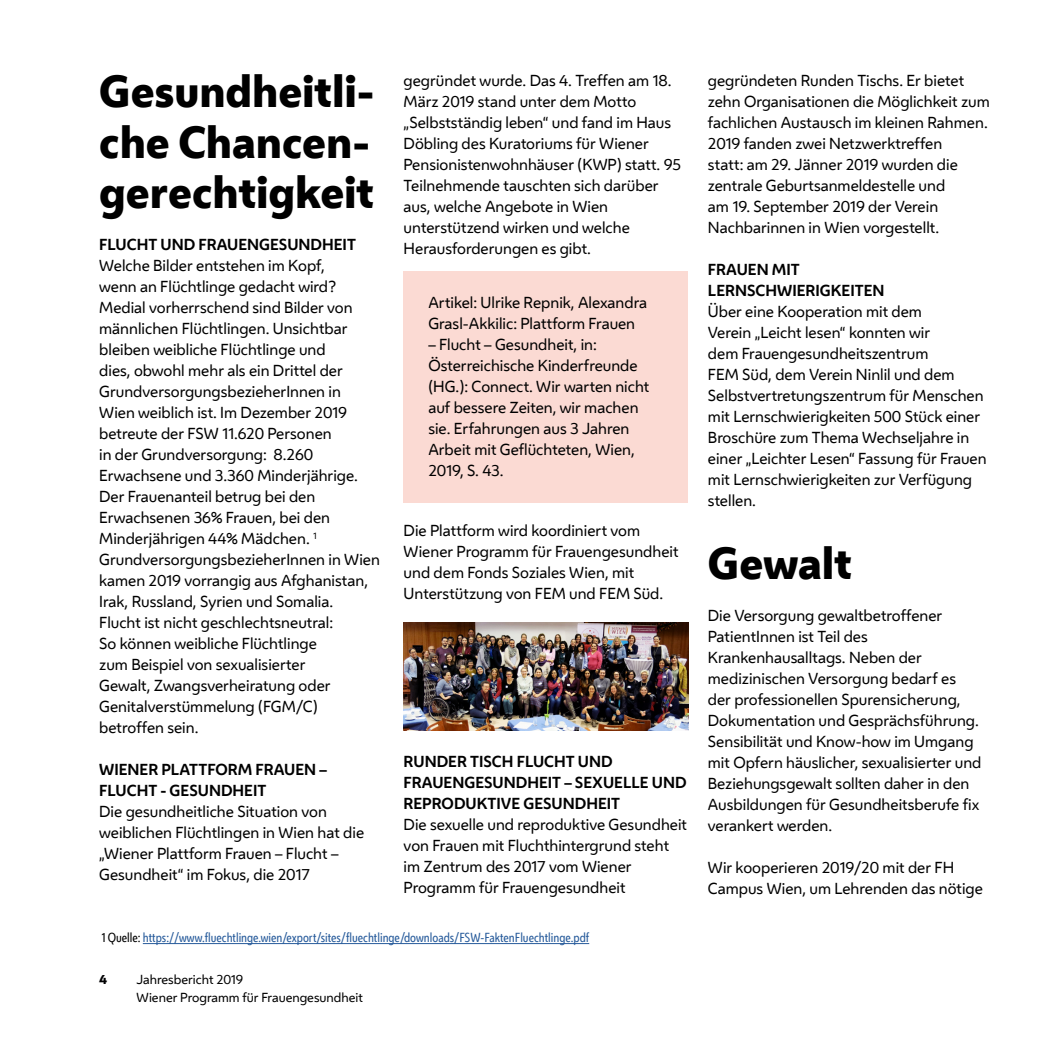
<style>
.page{position:relative;width:1042px;height:1042px;background:#fff}
.page>*{position:absolute;margin:0;border:0;box-sizing:border-box;transform-origin:0 0}
.t1{font:800 42px/50.4px "Wiener Melange";letter-spacing:-.005em;color:#000;text-align:justify}
.t2{font:14.88px/21px "Wiener Melange";color:#000}
.t3{font:700 14.88px/21px "Wiener Melange";color:#000}
.t4{font:12.25px "Wiener Melange Cd";color:#275b9b}
.t5{font:12.25px/17.8px "Wiener Melange";color:#000}
.t6{font:800 12.25px "Wiener Melange";color:#020203}
.s1{color:#000}
</style>
<div class="page">
<div style="left:403px;top:272px;width:285px;height:231px;background:#fbdad3"></div>
<hr style="left:143px;top:943px;width:446px;height:1px;background:#275b9b">
<img style="left:404px;top:623px;width:284px;height:107px">
<h1 class="t1" style="left:99px;top:66px;width:276px">Gesundheitli&shy;che Chancen&shy;gerechtigkeit</h1>
<p class="t3" style="left:99px;top:234px;width:258px">FLUCHT UND FRAUENGESUNDHEIT</p>
<p class="t2" style="left:99px;top:255px;width:282px">Welche Bilder entstehen im Kopf,<br>wenn an Flüchtlinge gedacht wird?<br>Medial vorherrschend sind Bilder von männlichen Flüchtlingen. Unsichtbar bleiben weibliche Flüchtlinge und<br>dies, obwohl mehr als ein Drittel der GrundversorgungsbezieherInnen in Wien weiblich ist. Im Dezember 2019 betreute der FSW 11.620 Personen<br>in der Grundversorgung: 8.260<br>Erwachsene und 3.360 Minderjährige.<br>Der Frauenanteil betrug bei den Erwachsenen 36% Frauen, bei den Minderjährigen 44% Mädchen. <sup>1<br></sup>GrundversorgungsbezieherInnen in Wien kamen 2019 vorrangig aus Afghanistan, Irak, Russland, Syrien und Somalia.<br>Flucht ist nicht geschlechtsneutral:<br>So können weibliche Flüchtlinge<br>zum Beispiel von sexualisierter<br>Gewalt, Zwangsverheiratung oder Genitalverstümmelung (FGM/C) betroffen sein.</p>
<h2 class="t3" style="left:99px;top:759px;width:229px">WIENER PLATTFORM FRAUEN –<br>FLUCHT - GESUNDHEIT</h2>
<p class="t2" style="left:99px;top:801px;width:266px">Die gesundheitliche Situation von weiblichen Flüchtlingen in Wien hat die „Wiener Plattform Frauen – Flucht – Gesundheit“ im Fokus, die 2017</p>
<p class="t2" style="left:404px;top:70px;width:279px">gegründet wurde. Das 4. Treffen am 18.<br>März 2019 stand unter dem Motto „Selbstständig leben“ und fand im Haus Döbling des Kuratoriums für Wiener Pensionistenwohnhäuser (KWP) statt. 95<br>Teilnehmende tauschten sich darüber aus, welche Angebote in Wien unterstützend wirken und welche Herausforderungen es gibt.</p>
<p class="t2" style="left:428px;top:292px;width:220px">Artikel: Ulrike Repnik, Alexandra</p>
<p class="t2" style="left:428px;top:313px;width:208px">Grasl-Akkilic: Plattform Frauen</p>
<p class="t2" style="left:428px;top:334px;width:223px">– Flucht – Gesundheit, in:<br>Österreichische Kinderfreunde (HG.): Connect. Wir warten nicht auf bessere Zeiten, wir machen sie. Erfahrungen aus 3 Jahren<br>Arbeit mit Geflüchteten, Wien,<br>2019, S. 43.</p>
<p class="t2" style="left:404px;top:520px;width:276px">Die Plattform wird koordiniert vom Wiener Programm für Frauengesundheit und dem Fonds Soziales Wien, mit Unterstützung von FEM und FEM Süd.</p>
<h2 class="t3" style="left:404px;top:751px;width:284px">RUNDER TISCH FLUCHT UND<br>FRAUENGESUNDHEIT – SEXUELLE UND<br>REPRODUKTIVE GESUNDHEIT</h2>
<p class="t2" style="left:404px;top:814px;width:285px">Die sexuelle und reproduktive Gesundheit von Frauen mit Fluchthintergrund steht im Zentrum des 2017 vom Wiener Programm für Frauengesundheit</p>
<p class="t4" style="left:101px;top:929px;width:489px"><span class="s1">1 Quelle:</span> https://www.fluechtlinge.wien/export/sites/fluechtlinge/downloads/FSW-FaktenFluechtlinge.pdf</p>
<p class="t6" style="left:99px;top:970px;width:10px">4</p>
<p class="t5" style="left:137px;top:970px;width:228px">Jahresbericht 2019<br>Wiener Programm für Frauengesundheit</p>
<p class="t2" style="left:708px;top:70px;width:283px">gegründeten Runden Tischs. Er bietet zehn Organisationen die Möglichkeit zum fachlichen Austausch im kleinen Rahmen.<br>2019 fanden zwei Netzwerktreffen<br>statt: am 29. Jänner 2019 wurden die zentrale Geburtsanmeldestelle und<br>am 19. September 2019 der Verein Nachbarinnen in Wien vorgestellt.</p>
<h2 class="t3" style="left:708px;top:259px;width:178px">FRAUEN MIT<br>LERNSCHWIERIGKEITEN</h2>
<p class="t2" style="left:708px;top:301px;width:280px">Über eine Kooperation mit dem<br>Verein „Leicht lesen“ konnten wir<br>dem Frauengesundheitszentrum<br>FEM Süd, dem Verein Ninlil und dem Selbstvertretungszentrum für Menschen mit Lernschwierigkeiten 500 Stück einer Broschüre zum Thema Wechseljahre in einer „Leichter Lesen“ Fassung für Frauen mit Lernschwierigkeiten zur Verfügung stellen.</p>
<h1 class="t1" style="left:708px;top:538px;width:145px">Gewalt</h1>
<p class="t2" style="left:708px;top:604px;width:275px">Die Versorgung gewaltbetroffener PatientInnen ist Teil des Krankenhausalltags. Neben der medizinischen Versorgung bedarf es der professionellen Spurensicherung, Dokumentation und Gesprächsführung.<br>Sensibilität und Know-how im Umgang mit Opfern häuslicher, sexualisierter und Beziehungsgewalt sollten daher in den Ausbildungen für Gesundheitsberufe fix verankert werden.</p>
<p class="t2" style="left:708px;top:856px;width:277px">Wir kooperieren 2019/20 mit der FH<br>Campus Wien, um Lehrenden das nötige</p>
</div>
